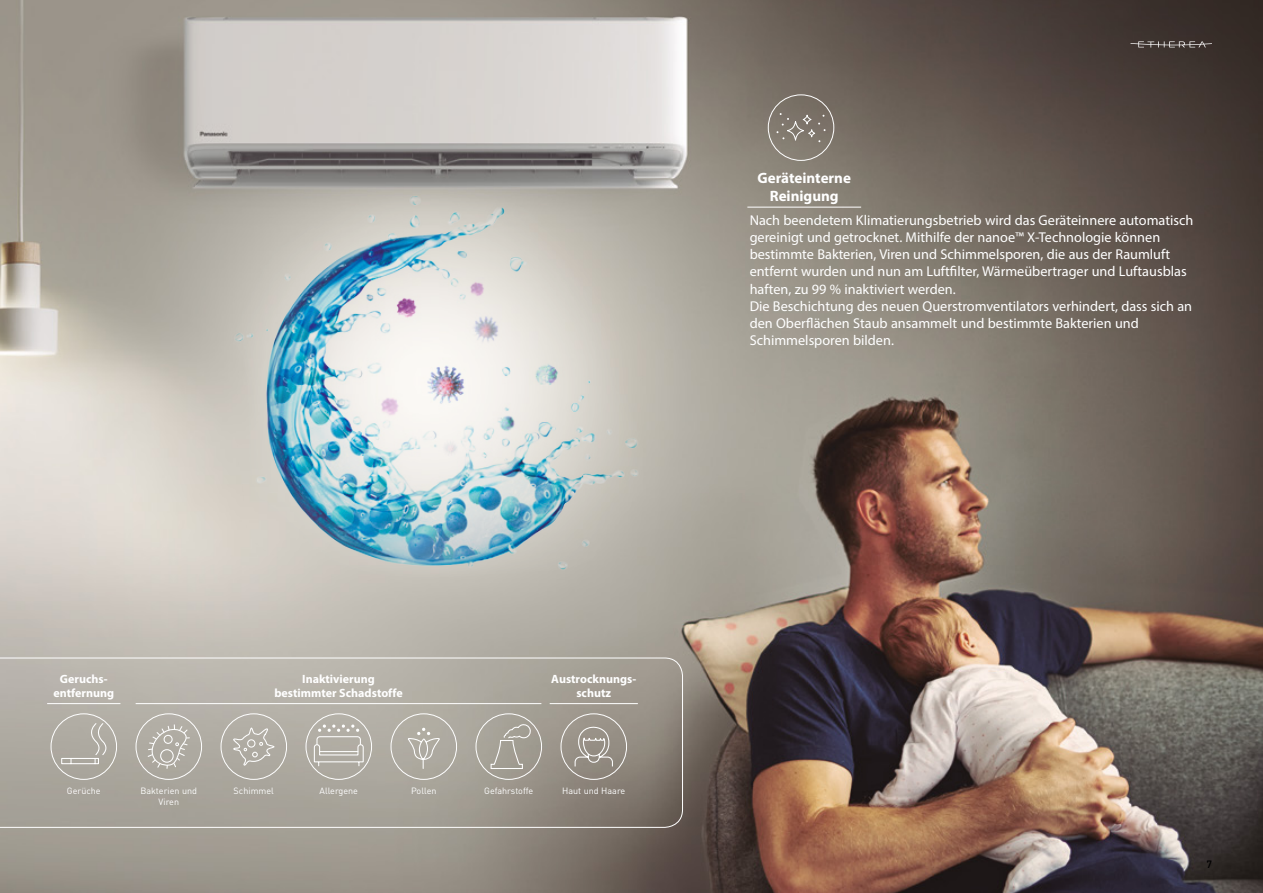
<style>
.page{position:relative;width:1263px;height:893px;background:#fff}
.page>*{position:absolute;margin:0;border:0;box-sizing:border-box;transform-origin:0 0}
._01_20_TEXT_8B{font:700 15px/18px "Myriad Pro";color:#fff;text-align:center}
._03_TABLE_TEXT_6M{font:14.25px/17.1px "Myriad Pro";color:#fff}
._01_20_TEXT_8B-2{font:700 12px/14.4px "Myriad Pro";color:#fff;text-align:center}
.t1{font:500 10.5px "DIN Pro";color:#000}
._01_20_TEXT_9_5B{font:9px/10.8px "DIN Pro";color:#fff;text-align:center}
</style>
<div class="page">
<img style="left:0;top:0;width:1263px;height:893px">
<svg style="left:0;top:658px;width:683px;height:170px;background:#a8a39a"></svg>
<img style="left:232px;top:187px;width:410px;height:397px">
<hr style="left:747px;top:207px;width:114px;height:1px;background:#fff">
<hr style="left:550px;top:703px;width:88px;height:1px;background:#fff">
<hr style="left:47px;top:703px;width:73px;height:1px;background:#fff">
<hr style="left:136px;top:703px;width:405px;height:1px;background:#fff">
<div style="left:51px;top:713px;width:66px;height:67px;border:1px solid #fff;border-radius:50%"></div>
<div style="left:136px;top:713px;width:66px;height:67px;border:1px solid #fff;border-radius:50%"></div>
<div style="left:221px;top:713px;width:66px;height:67px;border:1px solid #fff;border-radius:50%"></div>
<div style="left:391px;top:713px;width:66px;height:67px;border:1px solid #fff;border-radius:50%"></div>
<div style="left:561px;top:713px;width:66px;height:67px;border:1px solid #fff;border-radius:50%"></div>
<div style="left:306px;top:713px;width:66px;height:67px;border:1px solid #fff;border-radius:50%"></div>
<div style="left:476px;top:713px;width:66px;height:67px;border:1px solid #fff;border-radius:50%"></div>
<svg style="left:147px;top:724px;width:43px;height:45px;background:#b9b6ae"></svg>
<svg style="left:233px;top:727px;width:42px;height:39px;background:#b9b6ae"></svg>
<svg style="left:313px;top:724px;width:51px;height:43px;background:#bcb8b1"></svg>
<svg style="left:407px;top:728px;width:32px;height:40px"></svg>
<svg style="left:490px;top:724px;width:41px;height:45px;background:#aba79d"></svg>
<svg style="left:574px;top:726px;width:39px;height:41px;background:#a49e96"></svg>
<svg style="left:61px;top:645px;width:46px;height:120px;background:#b9b5ad"></svg>
<div style="left:768px;top:94px;width:66px;height:67px;border:1px solid #fff;border-radius:50%"></div>
<svg style="left:776px;top:113px;width:49px;height:29px"></svg>
<svg style="left:1130px;top:41px;width:82px;height:7px"></svg>
<p class="_01_20_TEXT_8B" style="left:757px;top:168px;width:95px">Geräteinterne<br>Reinigung</p>
<p class="_03_TABLE_TEXT_6M" style="left:750px;top:212px;width:445px">Nach beendetem Klimatierungsbetrieb wird das Geräteinnere automatisch gereinigt und getrocknet. Mithilfe der nanoe™ X-Technologie können bestimmte Bakterien, Viren und Schimmelsporen, die aus der Raumluft entfernt wurden und nun am Luftfilter, Wärmeübertrager und Luftausblas haften, zu 99 % inaktiviert werden.</p>
<p class="_03_TABLE_TEXT_6M" style="left:750px;top:297px;width:444px">Die Beschichtung des neuen Querstromventilators verhindert, dass sich an den Oberflächen Staub ansammelt und bestimmte Bakterien und<br>Schimmelsporen bilden.</p>
<p class="_01_20_TEXT_8B-2" style="left:53px;top:671px;width:62px">Geruchs&shy;entfernung</p>
<p class="_01_20_TEXT_8B-2" style="left:274px;top:671px;width:130px">Inaktivierung bestimmter Schadstoffe</p>
<p class="_01_20_TEXT_8B-2" style="left:551px;top:671px;width:86px">Austrocknungs&shy;schutz</p>
<p class="_01_20_TEXT_9_5B" style="left:67px;top:785px;width:35px">Gerüche</p>
<p class="_01_20_TEXT_9_5B" style="left:140px;top:785px;width:58px">Bakterien und<br>Viren</p>
<p class="_01_20_TEXT_9_5B" style="left:234px;top:785px;width:42px">Schimmel</p>
<p class="_01_20_TEXT_9_5B" style="left:319px;top:785px;width:40px">Allergene</p>
<p class="_01_20_TEXT_9_5B" style="left:411px;top:785px;width:27px">Pollen</p>
<p class="_01_20_TEXT_9_5B" style="left:484px;top:785px;width:51px">Gefahrstoffe</p>
<p class="_01_20_TEXT_9_5B" style="left:562px;top:785px;width:65px">Haut und Haare</p>
<p class="t1" style="left:1206px;top:856px;width:7px">7</p>
</div>
